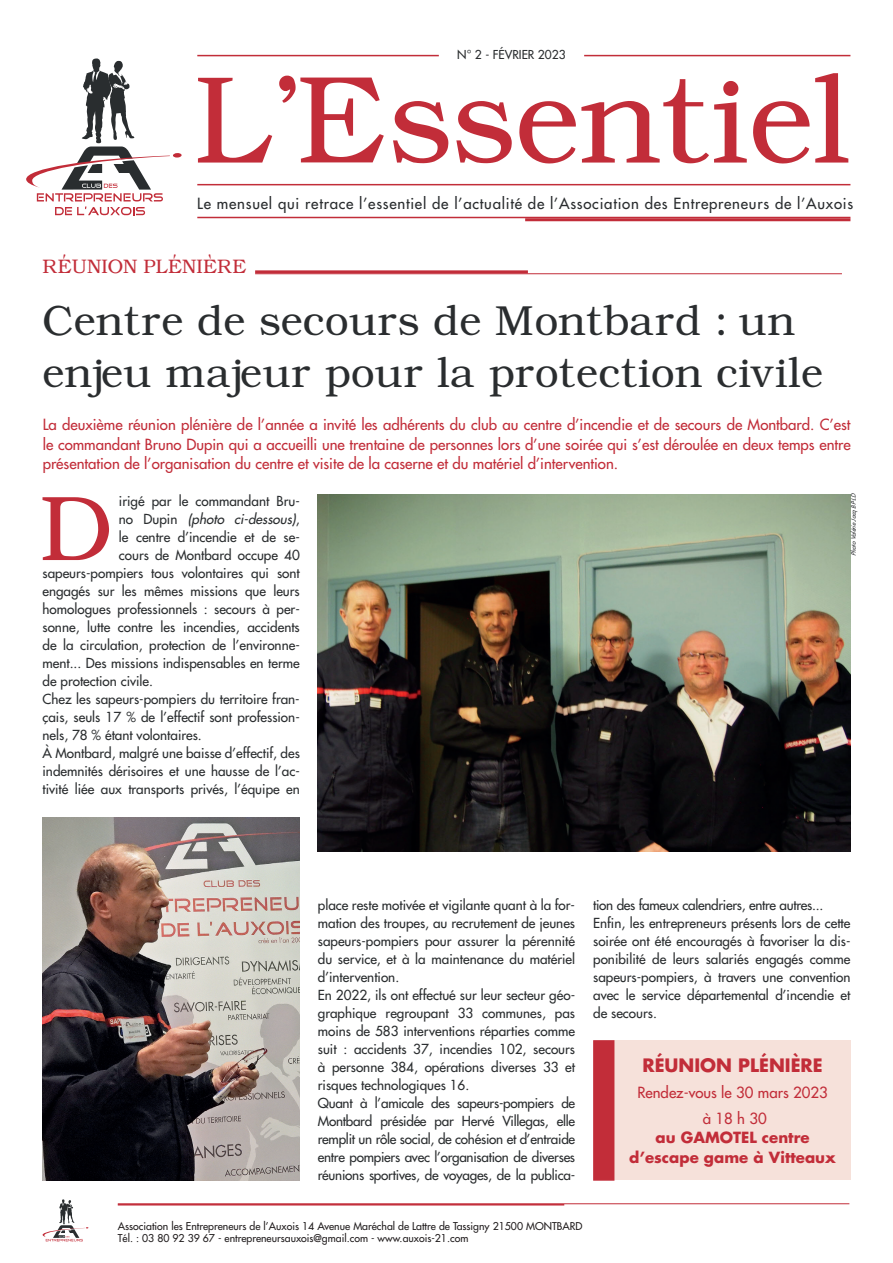
<style>
.page{position:relative;width:893px;height:1263px;background:#fff}
.page>*{position:absolute;margin:0;border:0;box-sizing:border-box;transform-origin:0 0}
.t1{font:124.5px "Angleterre";color:#c22d39}
.t2{font:92.1px "Angleterre";color:#c22d39}
.t3{font:42px/52.5px "Angleterre";letter-spacing:.01em;color:#2a2d2f}
.t4{font:19.5px "Angleterre";letter-spacing:-.01em;color:#c22d39}
.t5{font:700 18px "Futura";color:#c22d39}
.t6{font:15px/19.5px "Futura";color:#c22d39;text-align:justify}
.t7{font:15px "Futura";letter-spacing:.05em;color:#2a2d2f}
.t8{font:700 15px/19.5px "Futura";color:#c22d39;text-align:center}
.t9{font:13.5px/18px "Futura";color:#2a2d2f}
.t10{font:italic 13.5px "Futura";color:#2a2d2f}
.t11{font:12px "Futura";color:#2a2d2f}
.t12{font:10.5px/12px "Futura";color:#231f20}
.t13{font:italic 6px "Futura";color:#2a2d2f}
.s1{font-style:normal}
</style>
<div class="page">
<svg style="left:43px;top:1199px;width:45px;height:42px"></svg>
<img style="left:43px;top:818px;width:257px;height:363px">
<div style="left:614px;top:1040px;width:237px;height:140px;background:#f6e1da"></div>
<div style="left:593px;top:1040px;width:21px;height:141px;background:#c22d39;border:2px solid #c22d39"></div>
<div style="left:173px;top:153px;width:9px;height:5px;background:#c22c38;border-radius:50%"></div>
<svg style="left:26px;top:58px;width:144px;height:157px"></svg>
<hr style="left:255px;top:273px;width:587px;height:1px;background:#c22d39">
<hr style="left:197px;top:184px;width:653px;height:1px;background:#c22d39">
<hr style="left:118px;top:1203px;width:731px;height:1px;background:#c22d39">
<hr style="left:197px;top:217px;width:653px;height:1px;background:#c22d39">
<hr style="left:525px;top:218px;width:325px;height:3px;background:#c22d39">
<hr style="left:255px;top:270px;width:273px;height:3px;background:#c22d39">
<hr style="left:118px;top:1204px;width:446px;height:1px;background:#c22d39">
<hr style="left:197px;top:55px;width:242px;height:1px;background:#c22d39">
<hr style="left:584px;top:55px;width:266px;height:1px;background:#c22d39">
<img style="left:318px;top:494px;width:532px;height:358px">
<p class="t11" style="left:457px;top:47px;width:110px">N° 2 - FÉVRIER 2023</p>
<h1 class="t1" style="left:194px;top:43px;width:657px">L’Essentiel</h1>
<p class="t7" style="left:197px;top:193px;width:657px">Le mensuel qui retrace l’essentiel de l’actualité de l’Association des Entrepreneurs de l’Auxois</p>
<h3 class="t4" style="left:43px;top:254px;width:206px">RÉUNION PLÉNIÈRE</h3>
<h3 class="t3" style="left:43px;top:293px;width:782px">Centre de secours de Montbard : un enjeu majeur pour la protection civile</h3>
<p class="t6" style="left:43px;top:415px;width:809px">La deuxième réunion plénière de l’année a invité les adhérents du club au centre d’incendie et de secours de Montbard. C’est le commandant Bruno Dupin qui a accueilli une trentaine de personnes lors d’une soirée qui s’est déroulée en deux temps entre présentation de l’organisation du centre et visite de la caserne et du matériel d’intervention.</p>
<h2 class="t2" style="left:40px;top:471px;width:74px">D</h2>
<p class="t9" style="left:119px;top:492px;width:182px">irigé par le commandant Bru-</p>
<p class="t10" style="left:119px;top:510px;width:182px"><span class="s1">n o D u p i n</span> (photo ci-dessous)<span class="s1">,</span></p>
<p class="t9" style="left:119px;top:528px;width:182px">le centre d’incendie et de se-</p>
<p class="t9" style="left:119px;top:546px;width:182px">cours de Montbard occupe 40</p>
<p class="t9" style="left:43px;top:564px;width:259px">sapeurs-pompiers tous volontaires qui sont</p>
<p class="t9" style="left:43px;top:582px;width:259px">engagés sur les mêmes missions que leurs</p>
<p class="t9" style="left:43px;top:600px;width:259px">homologues professionnels : secours à per-</p>
<p class="t9" style="left:43px;top:618px;width:259px">sonne, lutte contre les incendies, accidents</p>
<p class="t9" style="left:43px;top:636px;width:259px">de la circulation, protection de l’environne-</p>
<p class="t9" style="left:43px;top:654px;width:259px">ment... Des missions indispensables en terme</p>
<p class="t9" style="left:43px;top:672px;width:112px">de protection civile.</p>
<p class="t9" style="left:43px;top:690px;width:259px">Chez les sapeurs-pompiers du territoire fran-</p>
<p class="t9" style="left:43px;top:708px;width:259px">çais, seuls 17 % de l’effectif sont profession-</p>
<p class="t9" style="left:43px;top:726px;width:161px">nels, 78 % étant volontaires.</p>
<p class="t9" style="left:43px;top:744px;width:259px">À Montbard, malgré une baisse d’effectif, des</p>
<p class="t9" style="left:43px;top:762px;width:259px">indemnités dérisoires et une hausse de l’ac-</p>
<p class="t9" style="left:43px;top:780px;width:259px">tivité liée aux transports privés, l’équipe en</p>
<p class="t13" style="left:849px;top:556px;width:66px;rotate:-90deg">PhotoValérieJacq BP-LD</p>
<p class="t9" style="left:318px;top:896px;width:259px">place reste motivée et vigilante quant à la for&shy;mation des troupes, au recrutement de jeunes sapeurs-pompiers pour assurer la pérennité du service, et à la maintenance du matériel d’intervention.<br>En 2022, ils ont effectué sur leur secteur géo&shy;graphique regroupant 33 communes, pas moins de 583 interventions réparties comme suit : accidents 37, incendies 102, secours à personne 384, opérations diverses 33 et risques technologiques 16.<br>Quant à l’amicale des sapeurs-pompiers de Montbard présidée par Hervé Villegas, elle remplit un rôle social, de cohésion et d’entraide entre pompiers avec l’organisation de diverses réunions sportives, de voyages, de la publica-</p>
<p class="t9" style="left:593px;top:896px;width:259px">tion des fameux calendriers, entre autres...<br>Enfin, les entrepreneurs présents lors de cette soirée ont été encouragés à favoriser la dis&shy;ponibilité de leurs salariés engagés comme sapeurs-pompiers, à travers une convention avec le service départemental d’incendie et de secours.</p>
<h3 class="t5" style="left:642px;top:1053px;width:182px">RÉUNION PLÉNIÈRE</h3>
<p class="t6" style="left:637px;top:1079px;width:192px;line-height:25.5px;text-align:center">Rendez-vous le 30 mars 2023 à 18 h 30</p>
<p class="t8" style="left:629px;top:1127px;width:208px">au GAMOTEL centre d’escape game à Vitteaux</p>
<p class="t12" style="left:118px;top:1219px;width:466px">Association les Entrepreneurs de l’Auxois 14 Avenue Maréchal de Lattre de Tassigny 21500 MONTBARD<br>Tél. : 03 80 92 39 67 - entrepreneursauxois@gmail.com - www.auxois-21.com</p>
</div>
